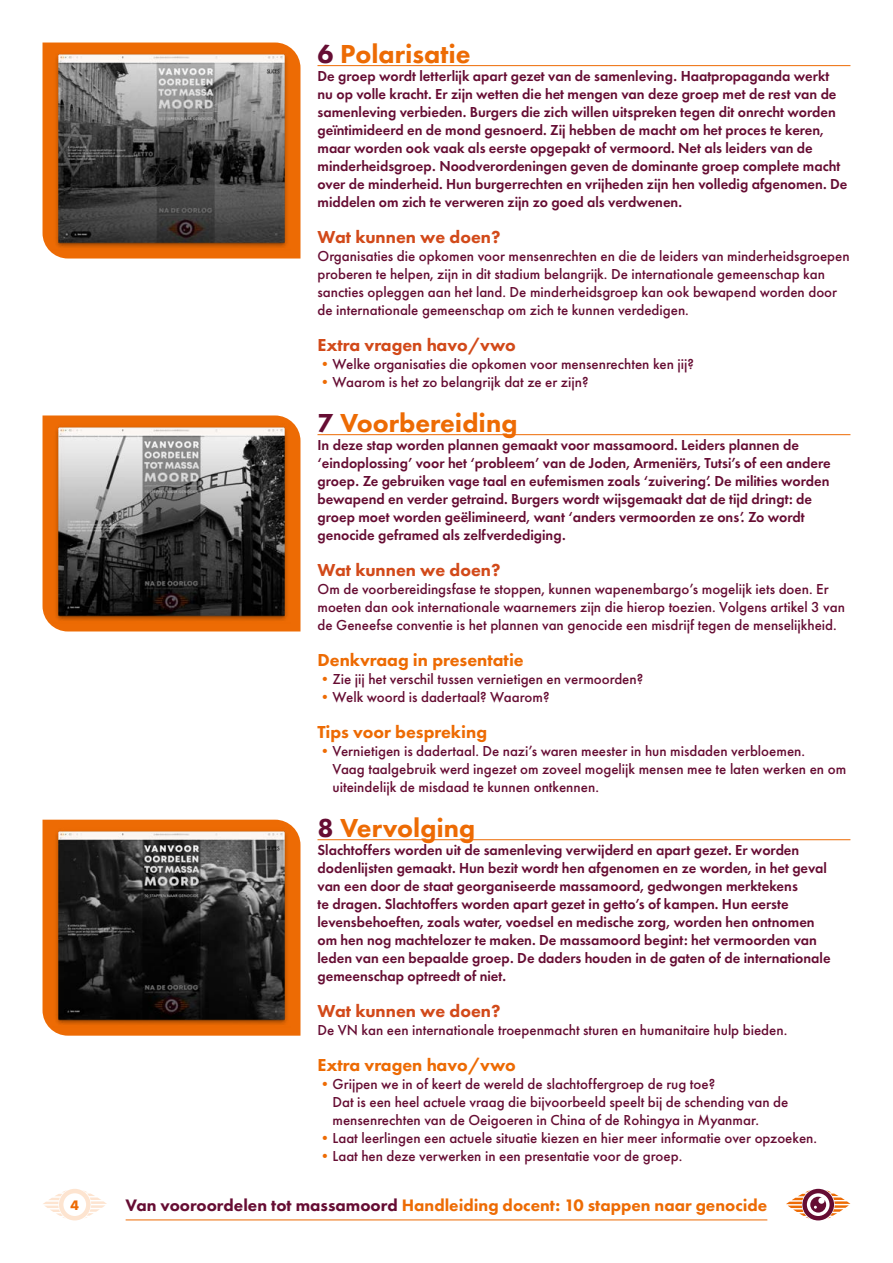
<style>
.page{position:relative;width:893px;height:1263px;background:#fff}
.page>*{position:absolute;margin:0;border:0;box-sizing:border-box;transform-origin:0 0}
.t1{font:800 27px "Futura PT";color:#ed6b04}
.t2{font:800 18px "Futura PT";color:#d24a1a}
.t3{font:800 18px "Futura PT";color:#ed6b04}
.t4{font:800 17.25px "Futura PT";color:#ed6b04}
.t5{font:600 15px/18px "Futura PT";color:#660d33}
.t6{font:500 15px/18px "Futura PT";color:#660d33}
.t7{font:700 14.25px "Futura PT";color:#ed6b04}
.s1{color:#660d33}
.s2{color:#ed6b04}
</style>
<div class="page">
<svg style="left:43px;top:1189px;width:64px;height:31px"></svg>
<svg style="left:786px;top:1189px;width:64px;height:31px"></svg>
<hr style="left:126px;top:1219px;width:641px;height:1px;background:#ed6b04">
<hr style="left:317px;top:65px;width:533px;height:1px;background:#ed6b04">
<hr style="left:317px;top:434px;width:533px;height:1px;background:#ed6b04">
<hr style="left:317px;top:839px;width:533px;height:1px;background:#ed6b04">
<div style="left:43px;top:43px;width:257px;height:215px;background:#ed6b04"></div>
<img style="left:53px;top:50px;width:237px;height:201px">
<div style="left:43px;top:415px;width:257px;height:216px;background:#ed6b04"></div>
<img style="left:53px;top:423px;width:237px;height:201px">
<div style="left:43px;top:820px;width:257px;height:216px;background:#ed6b04"></div>
<img style="left:53px;top:827px;width:237px;height:201px">
<h1 class="t1" style="left:317px;top:37px;width:155px"><span class="s1">6</span> Polarisatie</h1>
<p class="t5" style="left:317px;top:67px;width:531px">De groep wordt letterlijk apart gezet van de samenleving. Haatpropaganda werkt nu op volle kracht. Er zijn wetten die het mengen van deze groep met de rest van de samenleving verbieden. Burgers die zich willen uitspreken tegen dit onrecht worden geïntimideerd en de mond gesnoerd. Zij hebben de macht om het proces te keren, maar worden ook vaak als eerste opgepakt of vermoord. Net als leiders van de minderheidsgroep. Noodverordeningen geven de dominante groep complete macht over de minderheid. Hun burgerrechten en vrijheden zijn hen volledig afgenomen. De middelen om zich te verweren zijn zo goed als verdwenen.</p>
<p class="t2" style="left:317px;top:226px;width:185px">Wat kunnen we doen?</p>
<p class="t6" style="left:317px;top:247px;width:534px">Organisaties die opkomen voor mensenrechten en die de leiders van minderheidsgroepen proberen te helpen, zijn in dit stadium belangrijk. De internationale gemeenschap kan sancties opleggen aan het land. De minderheidsgroep kan ook bewapend worden door de internationale gemeenschap om zich te kunnen verdedigen.</p>
<p class="t2" style="left:317px;top:334px;width:200px">Extra vragen havo/vwo</p>
<p class="t6" style="left:317px;top:355px;width:378px"><span class="s2">•</span>Welke organisaties die opkomen voor mensenrechten ken jij?</p>
<p class="t6" style="left:317px;top:373px;width:273px"><span class="s2">•</span>Waarom is het zo belangrijk dat ze er zijn?</p>
<h1 class="t1" style="left:317px;top:406px;width:201px"><span class="s1">7</span> Voorbereiding</h1>
<p class="t5" style="left:317px;top:436px;width:515px">In deze stap worden plannen gemaakt voor massamoord. Leiders plannen de ‘eindoplossing’ voor het ‘probleem’ van de Joden, Armeniërs, Tutsi’s of een andere groep. Ze gebruiken vage taal en eufemismen zoals ‘zuivering’. De milities worden bewapend en verder getraind. Burgers wordt wijsgemaakt dat de tijd dringt: de groep moet worden geëlimineerd, want ‘anders vermoorden ze ons’. Zo wordt genocide geframed als zelfverdediging.</p>
<p class="t2" style="left:317px;top:559px;width:185px">Wat kunnen we doen?</p>
<p class="t6" style="left:317px;top:580px;width:529px">Om de voorbereidingsfase te stoppen, kunnen wapenembargo’s mogelijk iets doen. Er moeten dan ook internationale waarnemers zijn die hierop toezien. Volgens artikel 3 van de Geneefse conventie is het plannen van genocide een misdrijf tegen de menselijkheid.</p>
<p class="t3" style="left:317px;top:649px;width:208px">Denkvraag in presentatie</p>
<p class="t6" style="left:317px;top:670px;width:327px"><span class="s2">•</span>Zie jij het verschil tussen vernietigen en vermoorden?</p>
<p class="t6" style="left:317px;top:688px;width:233px"><span class="s2">•</span>Welk woord is dadertaal? Waarom?</p>
<p class="t3" style="left:317px;top:721px;width:171px">Tips voor bespreking</p>
<p class="t6" style="left:332px;top:742px;width:515px;text-indent:-15px"><span class="s2">•</span>Vernietigen is dadertaal. De nazi’s waren meester in hun misdaden verbloemen.<br>Vaag taalgebruik werd ingezet om zoveel mogelijk mensen mee te laten werken en om uiteindelijk de misdaad te kunnen ontkennen.</p>
<h1 class="t1" style="left:317px;top:811px;width:159px"><span class="s1">8</span> Vervolging</h1>
<p class="t5" style="left:317px;top:841px;width:515px">Slachtoffers worden uit de samenleving verwijderd en apart gezet. Er worden dodenlijsten gemaakt. Hun bezit wordt hen afgenomen en ze worden, in het geval van een door de staat georganiseerde massamoord, gedwongen merktekens<br>te dragen. Slachtoffers worden apart gezet in getto’s of kampen. Hun eerste levensbehoeften, zoals water, voedsel en medische zorg, worden hen ontnomen om hen nog machtelozer te maken. De massamoord begint: het vermoorden van leden van een bepaalde groep. De daders houden in de gaten of de internationale gemeenschap optreedt of niet.</p>
<p class="t2" style="left:317px;top:1000px;width:185px">Wat kunnen we doen?</p>
<p class="t6" style="left:317px;top:1021px;width:471px">De VN kan een internationale troepenmacht sturen en humanitaire hulp bieden.</p>
<p class="t3" style="left:317px;top:1054px;width:200px">Extra vragen havo/vwo</p>
<p class="t6" style="left:332px;top:1075px;width:457px;text-indent:-15px"><span class="s2">•</span>Grijpen we in of keert de wereld de slachtoffergroep de rug toe?<br>Dat is een heel actuele vraag die bijvoorbeeld speelt bij de schending van de mensenrechten van de Oeigoeren in China of de Rohingya in Myanmar.</p>
<p class="t6" style="left:317px;top:1129px;width:501px"><span class="s2">•</span>Laat leerlingen een actuele situatie kiezen en hier meer informatie over opzoeken.</p>
<p class="t6" style="left:317px;top:1147px;width:366px"><span class="s2">•</span>Laat hen deze verwerken in een presentatie voor de groep.</p>
<p class="t7" style="left:70px;top:1196px;width:10px">4</p>
<p class="t4" style="left:126px;top:1194px;width:643px"><span class="s1">Van vooroordelen tot massamoord</span> Handleiding docent: 10 stappen naar genocide</p>
</div>
